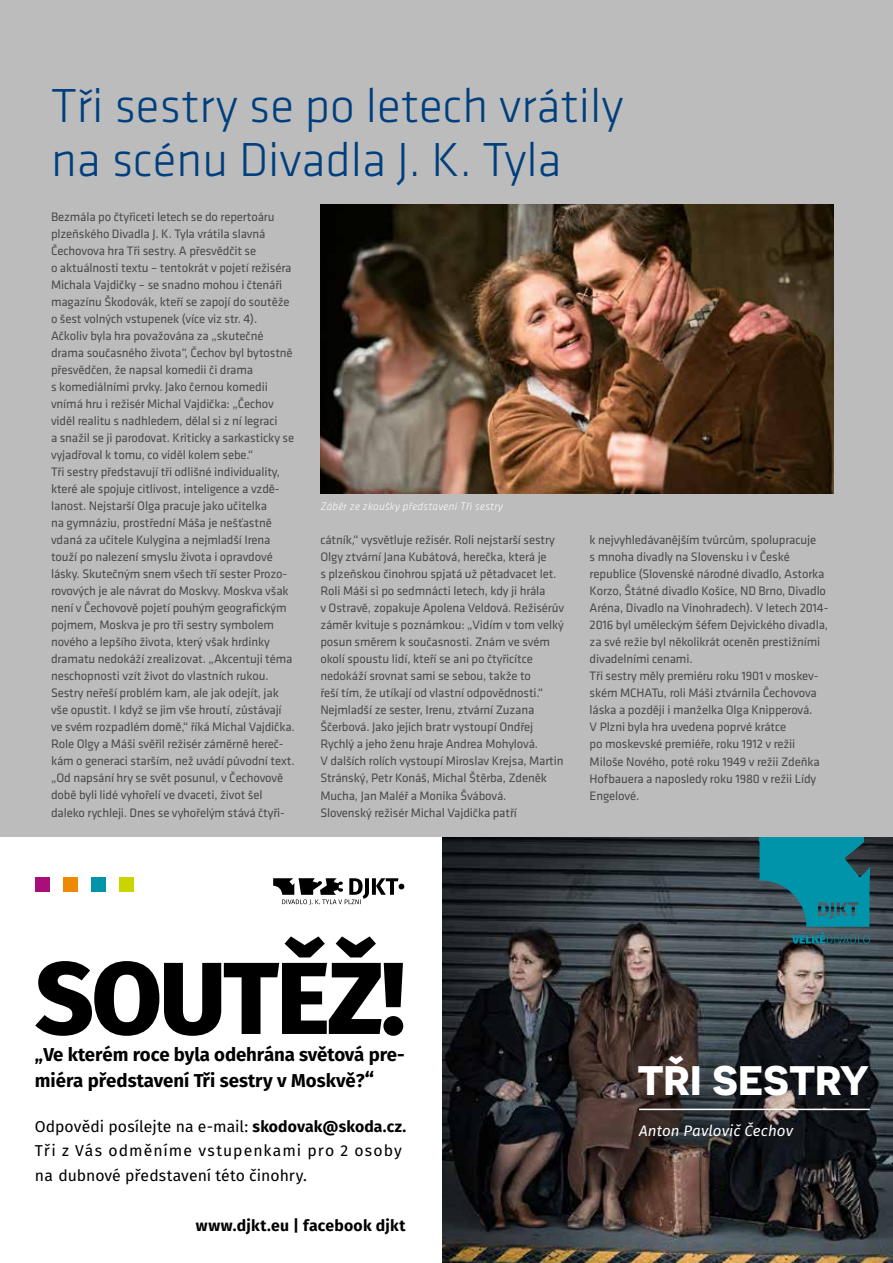
<style>
.page{position:relative;width:893px;height:1263px;background:#fff}
.page>*{position:absolute;margin:0;border:0;box-sizing:border-box;transform-origin:0 0}
.t1{font:800 102.3px "Fira Sans";letter-spacing:-.025em;color:#000}
.t2{font:300 49.5px/54px "Klavika";color:#003f7e}
.t3{font:700 41.25px "Novecentosanswide";letter-spacing:-.01em;color:#fff}
.t4{font:700 18.6px/25.8px "Fira Sans";letter-spacing:-.005em;color:#000}
.t5{font:15.75px/24.3px "Fira Sans";letter-spacing:.01em;color:#000}
.t6{font:700 15.75px "Fira Sans";letter-spacing:.015em;color:#000}
.t7{font:italic 15.15px "Fira Sans";color:#fff}
.t8{font:12.75px/17px "Klavika";letter-spacing:-.01em;color:#4a4a49}
.t9{font:italic 300 11.25px "Klavika";letter-spacing:.02em;color:#fff}
.s1{font-size:21.15px}
.s2{font-weight:700}
</style>
<div class="page">
<div style="left:0;top:0;width:893px;height:838px;background:#bcbcbc"></div>
<img style="left:442px;top:838px;width:451px;height:425px">
<svg style="left:273px;top:878px;width:131px;height:27px"></svg>
<div style="left:120px;top:877px;width:14px;height:14px;background:#cad400"></div>
<div style="left:92px;top:877px;width:14px;height:14px;background:#0094aa"></div>
<div style="left:64px;top:877px;width:14px;height:14px;background:#ee8a00"></div>
<div style="left:36px;top:877px;width:14px;height:14px;background:#a80f79"></div>
<svg style="left:760px;top:842px;width:110px;height:102px;background:#187888"></svg>
<hr style="left:639px;top:1108px;width:231px;height:2px;background:#fff">
<hr style="left:760px;top:838px;width:104px;height:4px;background:#0094aa">
<img style="left:320px;top:204px;width:513px;height:289px">
<h2 class="t2" style="left:51px;top:78px;width:574px">Tři sestry se po letech vrátily na scénu Divadla J. K. Tyla</h2>
<p class="t8" style="left:51px;top:208px;width:245px">Bezmála po čtyřiceti letech se do repertoáru plzeňského Divadla J. K. Tyla vrátila slavná Čechovova hra Tři sestry. A přesvědčit se<br>o aktuálnosti textu – tentokrát v pojetí režiséra Michala Vajdičky se snadno mohou i čtenáři magazínu Škodovák, kteří se zapojí do soutěže o šest volných vstupenek (více viz str. 4).<br>Ačkoliv byla hra považována za „skutečné drama současného života“, Čechov byl bytostně přesvědčen, že napsal komedii či drama<br>s komediálními prvky. Jako černou komedii vnímá hru i režisér Michal Vajdička: „Čechov viděl realitu s nadhledem, dělal si z ní legraci<br>a snažil se ji parodovat. Kriticky a sarkasticky se vyjadřoval k tomu, co viděl kolem sebe.“<br>Tři sestry představují tři odlišné individuality, které ale spojuje citlivost, inteligence a vzdě&shy;lanost. Nejstarší Olga pracuje jako učitelka<br>na gymnáziu, prostřední Máša je nešťastně vdaná za učitele Kulygina a nejmladší Irena touží po nalezení smyslu života i opravdové lásky. Skutečným snem všech tří sester Prozo&shy;rovových je ale návrat do Moskvy. Moskva však není v Čechovově pojetí pouhým geografickým pojmem, Moskva je pro tři sestry symbolem nového a lepšího života, který však hrdinky dramatu nedokáží zrealizovat. „Akcentuji téma neschopnosti vzít život do vlastních rukou.<br>Sestry neřeší problém kam, ale jak odejít, jak vše opustit. I když se jim vše hroutí, zůstávají ve svém rozpadlém domě,“ říká Michal Vajdička.<br>Role Olgy a Máši svěřil režisér záměrně hereč&shy;kám o generaci starším, než uvádí původní text. „Od napsání hry se svět posunul, v Čechovově době byli lidé vyhořelí ve dvaceti, život šel daleko rychleji. Dnes se vyhořelým stává čtyři-</p>
<p class="t9" style="left:320px;top:500px;width:184px">Záběr ze zkoušky představení Tři sestry</p>
<p class="t8" style="left:320px;top:531px;width:245px">cátník,“ vysvětluje režisér. Roli nejstarší sestry Olgy ztvární Jana Kubátová, herečka, která je<br>s plzeňskou činohrou spjatá už pětadvacet let.<br>Roli Máši si po sedmnácti letech, kdy ji hrála<br>v Ostravě, zopakuje Apolena Veldová. Režisérův záměr kvituje s poznámkou: „Vidím v tom velký posun směrem k současnosti. Znám ve svém okolí spoustu lidí, kteří se ani po čtyřicítce nedokáží srovnat sami se sebou, takže to<br>řeší tím, že utíkají od vlastní odpovědnosti.“ Nejmladší ze sester, Irenu, ztvární Zuzana Ščerbová. Jako jejich bratr vystoupí Ondřej Rychlý a jeho ženu hraje Andrea Mohylová.<br>V dalších rolích vystoupí Miroslav Krejsa, Martin Stránský, Petr Konáš, Michal Štěrba, Zdeněk Mucha, Jan Maléř a Monika Švábová.<br>Slovenský režisér Michal Vajdička patří</p>
<p class="t8" style="left:590px;top:531px;width:240px">k nejvyhledávanějším tvůrcům, spolupracuje<br>s mnoha divadly na Slovensku i v České republice (Slovenské národné divadlo, Astorka Korzo, Štátné divadlo Košice, ND Brno, Divadlo Aréna, Divadlo na Vinohradech). V letech 2014- 2016 byl uměleckým šéfem Dejvického divadla, za své režie byl několikrát oceněn prestižními divadelními cenami.<br>Tři sestry měly premiéru roku 1901 v moskev&shy;ském MCHATu, roli Máši ztvárnila Čechovova láska a později i manželka Olga Knipperová.<br>V Plzni byla hra uvedena poprvé krátce<br>po moskevské premiéře, roku 1912 v režii Miloše Nového, poté roku 1949 v režii Zdeňka Hofbauera a naposledy roku 1980 v režii Lídy Engelové.</p>
<h1 class="t1" style="left:35px;top:926px;width:372px">SOUTĚŽ!</h1>
<h3 class="t4" style="left:35px;top:1042px;width:371px">„Ve kterém roce byla odehrána světová pre&shy;miéra představení Tři sestry v Moskvě?<span class="s1">“</span></h3>
<p class="t5" style="left:35px;top:1114px;width:373px">Odpovědi posílejte na e-mail: <span class="s2">skodovak@skoda.cz.<br></span>Tři z Vás odměníme vstupenkami pro 2 osoby na dubnové představení této činohry.</p>
<p class="t6" style="left:196px;top:1215px;width:211px">www.djkt.eu | facebook djkt</p>
<h3 class="t3" style="left:637px;top:1054px;width:233px">TŘI SESTRY</h3>
<p class="t7" style="left:639px;top:1120px;width:155px">Anton Pavlovič Čechov</p>
</div>
